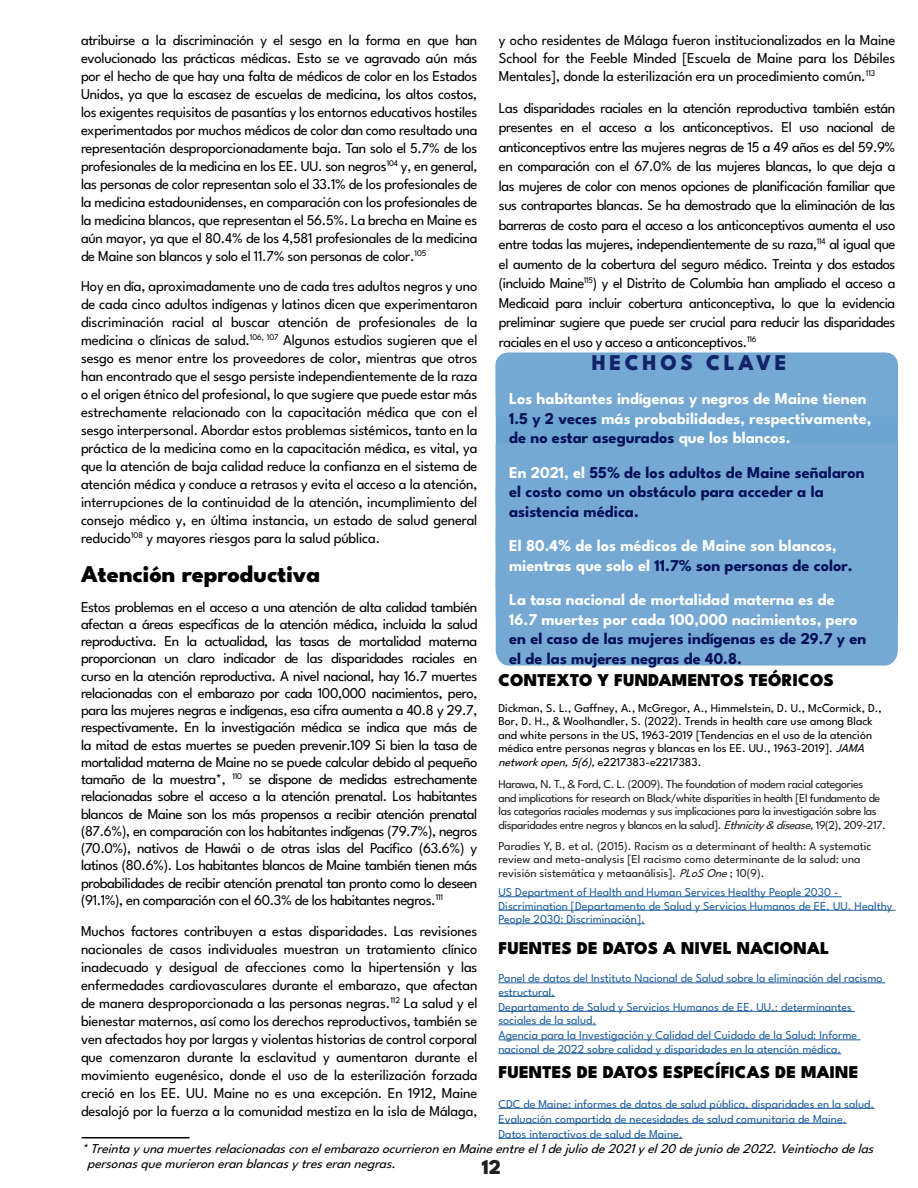
<style>
.page{position:relative;width:918px;height:1188px;background:#fff}
.page>*{position:absolute;margin:0;border:0;box-sizing:border-box;transform-origin:0 0}
.t1{font:800 24px "League Spartan";color:#000}
.t2{font:800 22.5px "League Spartan";letter-spacing:.16em;color:#122469}
.t3{font:800 21px "League Spartan";color:#201e1e}
.LSpartan-Regular-12pt{font:900 18px "League Spartan";color:#000}
.t4{font:700 16.5px/19.5px "League Spartan";color:#fff}
.t5{font:700 16.5px/19.5px "League Spartan";color:#031058}
.LSpartan-Regular-12pt-2{font:15px/18px "League Spartan";letter-spacing:-.02em;color:#000;text-align:justify}
.t6{font:italic 13.5px/15px "League Spartan";color:#000}
.Paragraph_Style45{font:12px/13.5px "League Spartan";color:#1f5f9f}
.Paragraph_Style45-2{font:12px/13.5px "League Spartan";letter-spacing:-.03em;color:#212121}
.Paragraph_Style45-3{font:12px/13.5px "League Spartan";color:#000}
.Paragraph_Style45-4{font:12px/13.5px "League Spartan";color:#212121}
.s1{color:#031058}
.s2{color:#fff}
.s3{font-style:italic}
</style>
<div class="page">
<div style="left:496px;top:358px;width:402px;height:85px;background:#6ca6d0"></div>
<div style="left:496px;top:353px;width:400px;height:64px;background:#75a8d2"></div>
<div style="left:496px;top:443px;width:402px;height:223px;background:#75a8d2"></div>
<hr style="left:498px;top:896px;width:344px;height:1px;background:#1f5f9f">
<hr style="left:498px;top:910px;width:398px;height:1px;background:#1f5f9f">
<hr style="left:498px;top:923px;width:147px;height:1px;background:#1f5f9f">
<hr style="left:498px;top:983px;width:387px;height:1px;background:#1f5f9f">
<hr style="left:498px;top:996px;width:57px;height:1px;background:#1f5f9f">
<hr style="left:498px;top:1011px;width:357px;height:1px;background:#1f5f9f">
<hr style="left:498px;top:1025px;width:98px;height:1px;background:#1f5f9f">
<hr style="left:498px;top:1040px;width:362px;height:1px;background:#1f5f9f">
<hr style="left:498px;top:1053px;width:343px;height:1px;background:#1f5f9f">
<hr style="left:498px;top:1108px;width:376px;height:1px;background:#1f5f9f">
<hr style="left:498px;top:1123px;width:349px;height:1px;background:#1f5f9f">
<hr style="left:498px;top:1138px;width:185px;height:1px;background:#1f5f9f">
<hr style="left:82px;top:1137px;width:108px;height:1px;background:#000">
<p class="LSpartan-Regular-12pt-2" style="left:81px;top:29px;width:398px">atribuirse a la discriminación y el sesgo en la forma en que han evolucionado las prácticas médicas. Esto se ve agravado aún más por el hecho de que hay una falta de médicos de color en los Estados Unidos, ya que la escasez de escuelas de medicina, los altos costos, los exigentes requisitos de pasantías y los entornos educativos hostiles experimentados por muchos médicos de color dan como resultado una representación desproporcionadamente baja. Tan solo el 5.7% de los profesionales de la medicina en los EE. UU. son negros<sup>104</sup> y, en general, las personas de color representan solo el 33.1% de los profesionales de la medicina estadounidenses, en comparación con los profesionales de la medicina blancos, que representan el 56.5%. La brecha en Maine es aún mayor, ya que el 80.4% de los 4,581 profesionales de la medicina de Maine son blancos y solo el 11.7% son personas de color.<sup>105</sup></p>
<p class="LSpartan-Regular-12pt-2" style="left:81px;top:276px;width:398px">Hoy en día, aproximadamente uno de cada tres adultos negros y uno de cada cinco adultos indígenas y latinos dicen que experimentaron discriminación racial al buscar atención de profesionales de la medicina o clínicas de salud.<sup>106,</sup> <sup>107</sup> Algunos estudios sugieren que el sesgo es menor entre los proveedores de color, mientras que otros han encontrado que el sesgo persiste independientemente de la raza o el origen étnico del profesional, lo que sugiere que puede estar más estrechamente relacionado con la capacitación médica que con el sesgo interpersonal. Abordar estos problemas sistémicos, tanto en la práctica de la medicina como en la capacitación médica, es vital, ya que la atención de baja calidad reduce la confianza en el sistema de atención médica y conduce a retrasos y evita el acceso a la atención, interrupciones de la continuidad de la atención, incumplimiento del consejo médico y, en última instancia, un estado de salud general reducido<sup>108</sup> y mayores riesgos para la salud pública.</p>
<p class="t1" style="left:81px;top:555px;width:241px">Atención reproductiva</p>
<p class="LSpartan-Regular-12pt-2" style="left:81px;top:597px;width:398px;line-height:17.2px">Estos problemas en el acceso a una atención de alta calidad también afectan a áreas específicas de la atención médica, incluida la salud reproductiva. En la actualidad, las tasas de mortalidad materna proporcionan un claro indicador de las disparidades raciales en curso en la atención reproductiva. A nivel nacional, hay 16.7 muertes relacionadas con el embarazo por cada 100,000 nacimientos, pero, para las mujeres negras e indígenas, esa cifra aumenta a 40.8 y 29.7, respectivamente. En la investigación médica se indica que más de la mitad de estas muertes se pueden prevenir.109 Si bien la tasa de mortalidad materna de Maine no se puede calcular debido al pequeño tamaño de la muestra*, <sup>110</sup> se dispone de medidas estrechamente relacionadas sobre el acceso a la atención prenatal. Los habitantes blancos de Maine son los más propensos a recibir atención prenatal (87.6%), en comparación con los habitantes indígenas (79.7%), negros (70.0%), nativos de Hawái o de otras islas del Pacífico (63.6%) y latinos (80.6%). Los habitantes blancos de Maine también tienen más probabilidades de recibir atención prenatal tan pronto como lo deseen (91.1%), en comparación con el 60.3% de los habitantes negros.<sup>111</sup></p>
<p class="LSpartan-Regular-12pt-2" style="left:81px;top:920px;width:398px">Muchos factores contribuyen a estas disparidades. Las revisiones nacionales de casos individuales muestran un tratamiento clínico inadecuado y desigual de afecciones como la hipertensión y las enfermedades cardiovasculares durante el embarazo, que afectan de manera desproporcionada a las personas negras.<sup>112</sup> La salud y el bienestar maternos, así como los derechos reproductivos, también se ven afectados hoy por largas y violentas historias de control corporal que comenzaron durante la esclavitud y aumentaron durante el movimiento eugenésico, donde el uso de la esterilización forzada creció en los EE. UU. Maine no es una excepción. En 1912, Maine desalojó por la fuerza a la comunidad mestiza en la isla de Málaga,</p>
<p class="LSpartan-Regular-12pt-2" style="left:499px;top:29px;width:398px">y ocho residentes de Málaga fueron institucionalizados en la Maine School for the Feeble Minded [Escuela de Maine para los Débiles Mentales], donde la esterilización era un procedimiento común.<sup>113</sup></p>
<p class="LSpartan-Regular-12pt-2" style="left:499px;top:97px;width:398px;line-height:19.5px">Las disparidades raciales en la atención reproductiva también están presentes en el acceso a los anticonceptivos. El uso nacional de anticonceptivos entre las mujeres negras de 15 a 49 años es del 59.9% en comparación con el 67.0% de las mujeres blancas, lo que deja a las mujeres de color con menos opciones de planificación familiar que sus contrapartes blancas. Se ha demostrado que la eliminación de las barreras de costo para el acceso a los anticonceptivos aumenta el uso entre todas las mujeres, independientemente de su raza,<sup>114</sup> al igual que el aumento de la cobertura del seguro médico. Treinta y dos estados (incluido Maine<sup>115</sup>) y el Distrito de Columbia han ampliado el acceso a Medicaid para incluir cobertura anticonceptiva, lo que la evidencia preliminar sugiere que puede ser crucial para reducir las disparidades raciales en el uso y acceso a anticonceptivos.<sup>116</sup></p>
<p class="t2" style="left:592px;top:344px;width:196px">HECHOS CLAVE</p>
<p class="t4" style="left:509px;top:387px;width:364px">Los habitantes indígenas y negros de Maine tienen<br><span class="s1">1.5 y 2 veces</span> más probabilidades, respectivamente, <span class="s1">de no estar asegurados</span> que los blancos.</p>
<p class="t5" style="left:509px;top:461px;width:357px"><span class="s2">En 2021, el</span> 55% de los adultos de Maine señalaron el costo como un obstáculo para acceder a la asistencia médica.</p>
<p class="t4" style="left:509px;top:534px;width:345px">El 80.4% de los médicos de Maine son blancos, mientras que solo el <span class="s1">11.7% son personas de color.</span></p>
<p class="t4" style="left:509px;top:588px;width:359px">La tasa nacional de mortalidad materna es de 16.7 muertes por cada 100,000 nacimientos, pero <span class="s1">en el caso de las mujeres indígenas es de 29.7 y en el de las mujeres negras de 40.8.</span></p>
<p class="LSpartan-Regular-12pt" style="left:498px;top:665px;width:337px">CONTEXTO Y FUNDAMENTOS TEÓRICOS</p>
<p class="Paragraph_Style45-3" style="left:498px;top:700px;width:385px">Dickman, S. L., Gaffney, A., McGregor, A., Himmelstein, D. U., McCormick, D., Bor, D. H., &amp; Woolhandler, S. (2022). Trends in health care use among Black and white persons in the US, 1963-2019 [Tendencias en el uso de la atención médica entre personas negras y blancas en los EE. UU., 1963-2019]. <span class="s3">JAMA networkopen,5(6),</span>e2217383-e2217383.</p>
<p class="Paragraph_Style45-2" style="left:498px;top:776px;width:389px">Harawa, N. T., &amp; Ford, C. L. (2009). The foundation of modern racial categories<br>and implications for research on Black/white disparities in health [El fundamento de las categorías raciales modernas y sus implicaciones para la investigación sobre las disparidades entre negros y blancos en la salud]. <span class="s3">Ethnicity&amp;disease,</span>19(2), 209-217.</p>
<p class="Paragraph_Style45-4" style="left:498px;top:838px;width:374px">Paradies Y, B. et al. (2015). Racism as a determinant of health: A systematic review and meta-analysis [El racismo como determinante de la salud: una revisión sistemática y metaanálisis]. <span class="s3">PLoSOne</span>; 10(9).</p>
<p class="Paragraph_Style45" style="left:498px;top:884px;width:395px">US Department of Health and Human Services Healthy People 2030 -<br>Discrimination [Departamento de Salud y Servicios Humanos de EE. UU. Healthy<br>People 2030: Discriminación].</p>
<p class="LSpartan-Regular-12pt" style="left:498px;top:933px;width:332px">FUENTES DE DATOS A NIVEL NACIONAL</p>
<p class="Paragraph_Style45" style="left:498px;top:970px;width:385px">Panel de datos del Instituto Nacional de Salud sobre la eliminación del racismo estructural.</p>
<p class="Paragraph_Style45" style="left:498px;top:999px;width:355px">Departamento de Salud y Servicios Humanos de EE. UU.: determinantes sociales de la salud.</p>
<p class="Paragraph_Style45" style="left:498px;top:1027px;width:360px">Agencia para la Investigación y Calidad del Cuidado de la Salud: Informe nacional de 2022 sobre calidad y disparidades en la atención médica.</p>
<p class="LSpartan-Regular-12pt" style="left:498px;top:1057px;width:362px">FUENTES DE DATOS ESPECÍFICAS DE MAINE</p>
<p class="Paragraph_Style45" style="left:498px;top:1096px;width:377px">CDC de Maine: informes de datos de salud pública, disparidades en la salud.</p>
<p class="Paragraph_Style45" style="left:498px;top:1111px;width:350px">Evaluación compartida de necesidades de salud comunitaria de Maine.</p>
<p class="Paragraph_Style45" style="left:498px;top:1126px;width:186px">Datos interactivos de salud de Maine.</p>
<p class="t6" style="left:87px;top:1140px;width:792px;text-indent:-6px">* TreintayunamuertesrelacionadasconelembarazoocurrieronenMaineentreel1 dejuliode2021 yel20 dejuniode2022.Veintiochodelas personasquemurieroneranblancasytreserannegras.</p>
<p class="t3" style="left:482px;top:1151px;width:21px">12</p>
</div>
